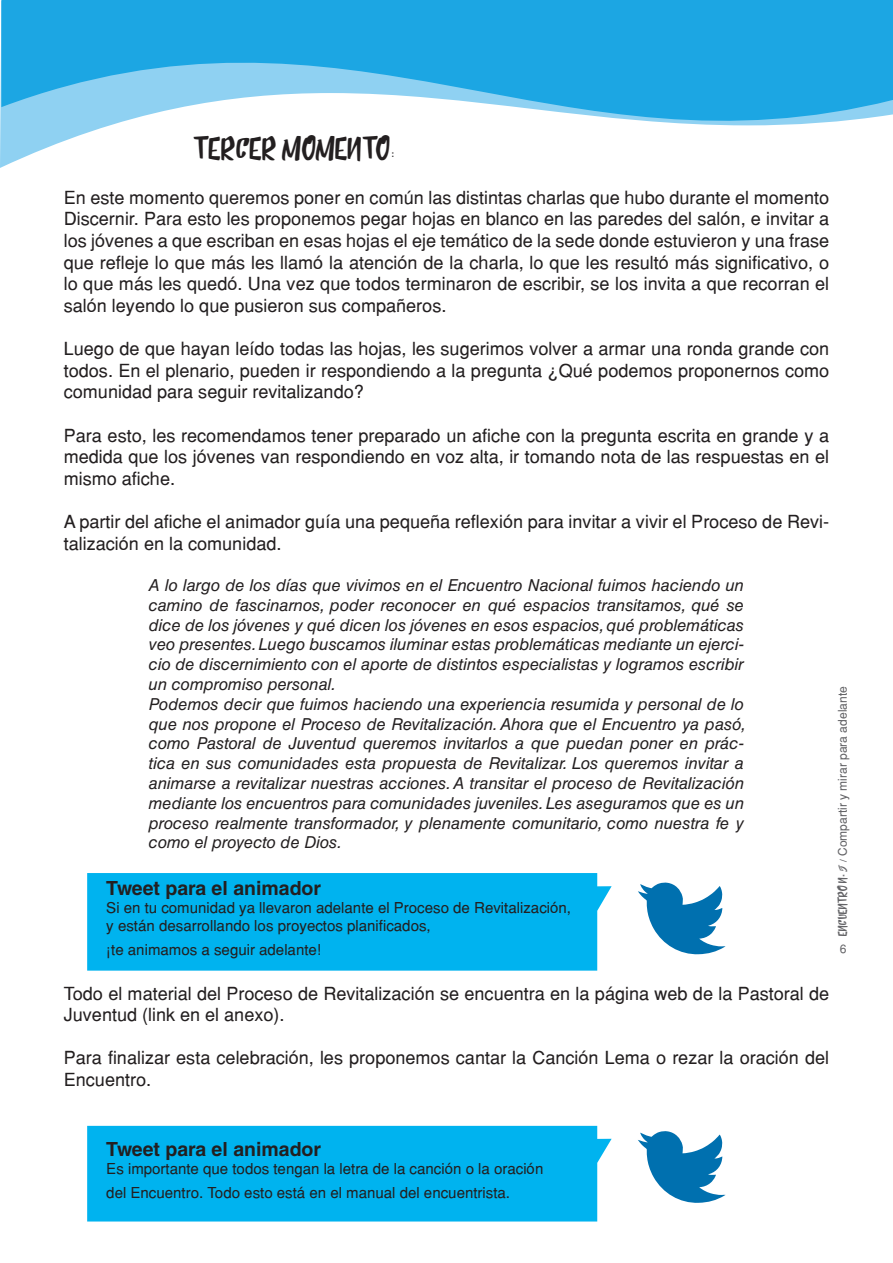
<style>
.page{position:relative;width:893px;height:1263px;background:#fff}
.page>*{position:absolute;margin:0;border:0;box-sizing:border-box;transform-origin:0 0}
.t1{font:30px "ENJ Font";color:#231f20}
.t2{font:700 19.5px "Helvetica LT Std";color:#231f20}
.t3{font:18px/21.6px "Helvetica";color:#231f20;text-align:justify}
.t4{font:italic 16.5px/19.8px "Helvetica LT Std";color:#231f20;text-align:justify}
.t5{font:15px "Helvetica";color:#231f20}
.t6{font:12px "Helvetica";color:#636366}
.s1{font-family:"ENJ Font"}
</style>
<div class="page">
<div style="left:87px;top:873px;width:525px;height:98px;background:#00b3ef"></div>
<svg style="left:638px;top:882px;width:88px;height:73px"></svg>
<div style="left:87px;top:1126px;width:525px;height:95px;background:#00b3ef"></div>
<svg style="left:638px;top:1131px;width:88px;height:72px"></svg>
<svg style="left:1px;top:0;width:892px;height:168px;fill:#1ca6e3"></svg>
<p class="t1" style="left:194px;top:120px;width:203px">TERCER MOMENTO:</p>
<p class="t3" style="left:64px;top:186px;width:767px">En este momento queremos poner en común las distintas charlas que hubo durante el momento Discernir. Para esto les proponemos pegar hojas en blanco en las paredes del salón, e invitar a los jóvenes a que escriban en esas hojas el eje temático de la sede donde estuvieron y una frase que refleje lo que más les llamó la atención de la charla, lo que les resultó más significativo, o lo que más les quedó. Una vez que todos terminaron de escribir, se los invita a que recorran el salón leyendo lo que pusieron sus compañeros.</p>
<p class="t3" style="left:64px;top:338px;width:767px">Luego de que hayan leído todas las hojas, les sugerimos volver a armar una ronda grande con todos. En el plenario, pueden ir respondiendo a la pregunta ¿Qué podemos proponernos como comunidad para seguir revitalizando?</p>
<p class="t3" style="left:64px;top:424px;width:767px">Para esto, les recomendamos tener preparado un afiche con la pregunta escrita en grande y a medida que los jóvenes van respondiendo en voz alta, ir tomando nota de las respuestas en el mismo afiche.</p>
<p class="t3" style="left:64px;top:510px;width:767px">A partir del afiche el animador guía una pequeña reflexión para invitar a vivir el Proceso de Revi&shy;talización en la comunidad.</p>
<p class="t4" style="left:149px;top:575px;width:597px">A lo largo de los días que vivimos en el Encuentro Nacional fuimos haciendo un camino de fascinarnos, poder reconocer en qué espacios transitamos, qué se dice de los jóvenes y qué dicen los jóvenes en esos espacios, qué problemáticas veo presentes. Luego buscamos iluminar estas problemáticas mediante un ejerci&shy;cio de discernimiento con el aporte de distintos especialistas y logramos escribir un compromiso personal.</p>
<p class="t4" style="left:149px;top:694px;width:599px;text-align:left">Podemos decir que fuimos haciendo una experiencia resumida y personal de lo que nos propone el Proceso de Revitalización. Ahora que el Encuentro ya pasó, como Pastoral de Juventud queremos invitarlos a que puedan poner en prác&shy;tica en sus comunidades esta propuesta de Revitalizar. Los queremos invitar a animarse a revitalizar nuestras acciones. A transitar el proceso de Revitalización mediante los encuentros para comunidades juveniles. Les aseguramos que es un proceso realmente transformador, y plenamente comunitario, como nuestra fe y como el proyecto de Dios.</p>
<p class="t2" style="left:106px;top:876px;width:216px">Tweet para el animador</p>
<p class="t5" style="left:106px;top:899px;width:466px">Si en tu comunidad ya llevaron adelante el Proceso de Revitalización,</p>
<p class="t5" style="left:106px;top:917px;width:326px">y están desarrollando los proyectos planificados,</p>
<p class="t5" style="left:106px;top:940px;width:216px">¡te animamos a seguir adelante!</p>
<p class="t3" style="left:64px;top:982px;width:767px">Todo el material del Proceso de Revitalización se encuentra en la página web de la Pastoral de<br>Juventud (link en el anexo).</p>
<p class="t3" style="left:64px;top:1047px;width:767px">Para finalizar esta celebración, les proponemos cantar la Canción Lema o rezar la oración del<br>Encuentro.</p>
<p class="t6" style="left:835px;top:935px;width:251px;rotate:-90deg"><span class="s1">ENCUENTRO N* 5 /</span> Compartir y mirar para adelante</p>
<p class="t6" style="left:840px;top:941px;width:8px">6</p>
<p class="t2" style="left:106px;top:1137px;width:216px">Tweet para el animador</p>
<p class="t5" style="left:106px;top:1160px;width:439px">Es importante que todos tengan la letra de la canción o la oración</p>
<p class="t5" style="left:106px;top:1183px;width:405px">del Encuentro. Todo esto está en el manual del encuentrista.</p>
</div>
